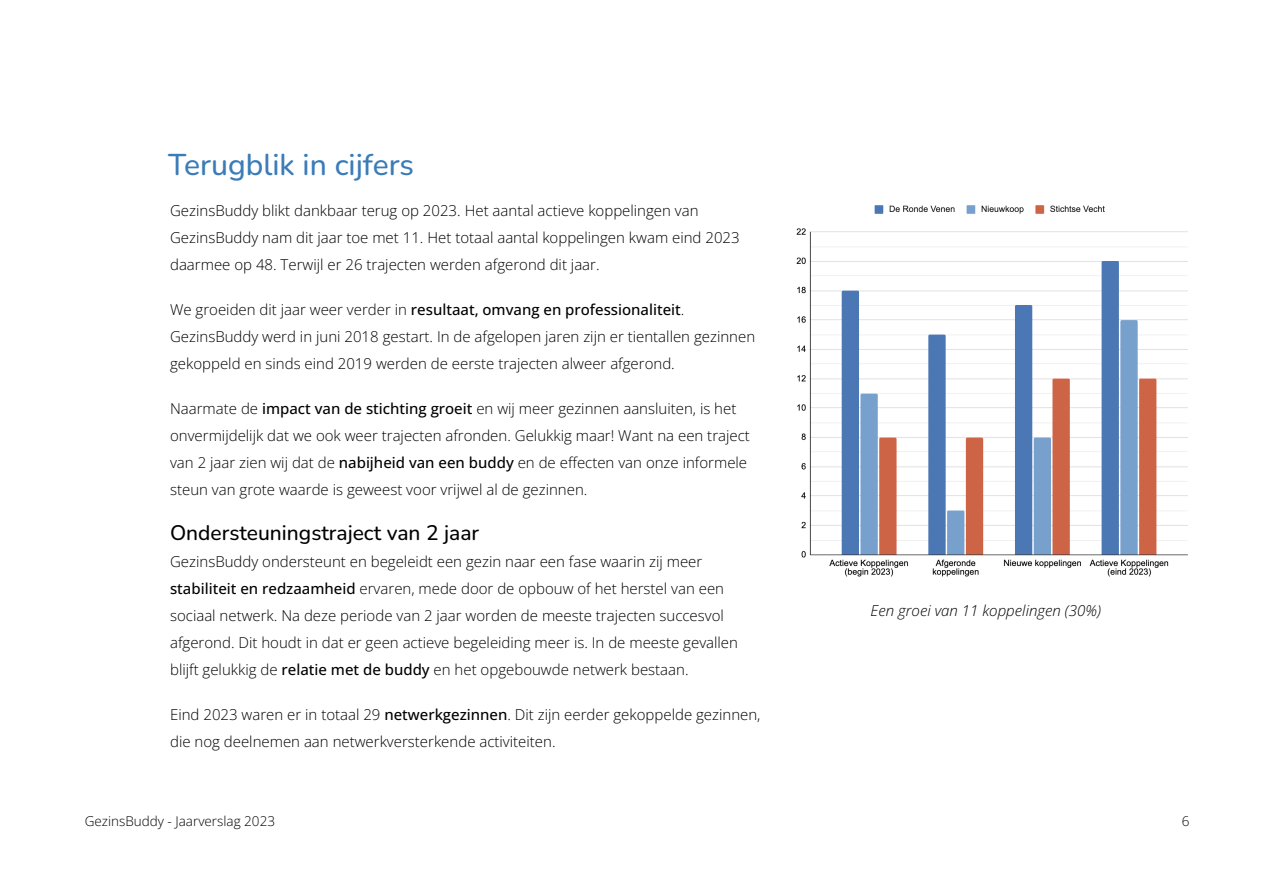
<style>
.page{position:relative;width:1263px;height:893px;background:#fff}
.page>*{position:absolute;margin:0;border:0;box-sizing:border-box;transform-origin:0 0}
.t1{font:500 30px "Nunito";color:#3b7cb8}
.t2{font:500 21px "Nunito";color:#000}
.t3{font:300 15px "Open Sans";color:#000}
.t4{font:500 15px "Open Sans";color:#000}
.t5{font:italic 300 15px "Open Sans";color:#000}
.t6{font:300 13.5px "Open Sans";color:#000}
.s1{font-weight:300}
.s2{font-weight:500}
</style>
<div class="page">
<img style="left:796px;top:205px;width:392px;height:372px">
<p class="t1" style="left:168px;top:144px;width:247px">Terugblik in cijfers</p>
<p class="t3" style="left:170px;top:199px;width:530px">GezinsBuddy blikt dankbaar terug op 2023. Het aantal actieve koppelingen van</p>
<p class="t3" style="left:170px;top:226px;width:571px">GezinsBuddy nam dit jaar toe met 11. Het totaal aantal koppelingen kwam eind 2023</p>
<p class="t3" style="left:170px;top:253px;width:431px">daarmee op 48. Terwijl er 26 trajecten werden afgerond dit jaar.</p>
<p class="t4" style="left:170px;top:298px;width:516px"><span class="s1">We groeiden dit jaar weer verder in</span> resultaat, omvang en professionaliteit<span class="s1">.</span></p>
<p class="t3" style="left:170px;top:325px;width:587px">GezinsBuddy werd in juni 2018 gestart. In de afgelopen jaren zijn er tientallen gezinnen</p>
<p class="t3" style="left:170px;top:352px;width:506px">gekoppeld en sinds eind 2019 werden de eerste trajecten alweer afgerond.</p>
<p class="t3" style="left:170px;top:397px;width:568px">Naarmate de <span class="s2">impact van de stichting groeit</span> en wij meer gezinnen aansluiten, is het</p>
<p class="t3" style="left:170px;top:424px;width:581px">onvermijdelijk dat we ook weer trajecten afronden. Gelukkig maar! Want na een traject</p>
<p class="t3" style="left:170px;top:451px;width:579px">van 2 jaar zien wij dat de <span class="s2">nabijheid van een buddy</span> en de effecten van onze informele</p>
<p class="t3" style="left:170px;top:478px;width:419px">steun van grote waarde is geweest voor vrijwel al de gezinnen.</p>
<p class="t2" style="left:170px;top:518px;width:311px">Ondersteuningstraject van 2 jaar</p>
<p class="t3" style="left:170px;top:550px;width:534px">GezinsBuddy ondersteunt en begeleidt een gezin naar een fase waarin zij meer</p>
<p class="t3" style="left:170px;top:577px;width:555px"><span class="s2">stabiliteit en redzaamheid</span> ervaren, mede door de opbouw of het herstel van een</p>
<p class="t3" style="left:170px;top:604px;width:555px">sociaal netwerk. Na deze periode van 2 jaar worden de meeste trajecten succesvol</p>
<p class="t3" style="left:170px;top:631px;width:569px">afgerond. Dit houdt in dat er geen actieve begeleiding meer is. In de meeste gevallen</p>
<p class="t3" style="left:170px;top:658px;width:520px">blijft gelukkig de <span class="s2">relatie met de buddy</span> en het opgebouwde netwerk bestaan.</p>
<p class="t3" style="left:170px;top:703px;width:592px">Eind 2023 waren er in totaal 29 <span class="s2">netwerkgezinnen</span>. Dit zijn eerder gekoppelde gezinnen,</p>
<p class="t3" style="left:170px;top:730px;width:387px">die nog deelnemen aan netwerkversterkende activiteiten.</p>
<p class="t5" style="left:870px;top:600px;width:232px">Een groei van 11 koppelingen (30%)</p>
<p class="t6" style="left:85px;top:812px;width:192px">GezinsBuddy - Jaarverslag 2023</p>
<p class="t6" style="left:1182px;top:812px;width:9px">6</p>
</div>
